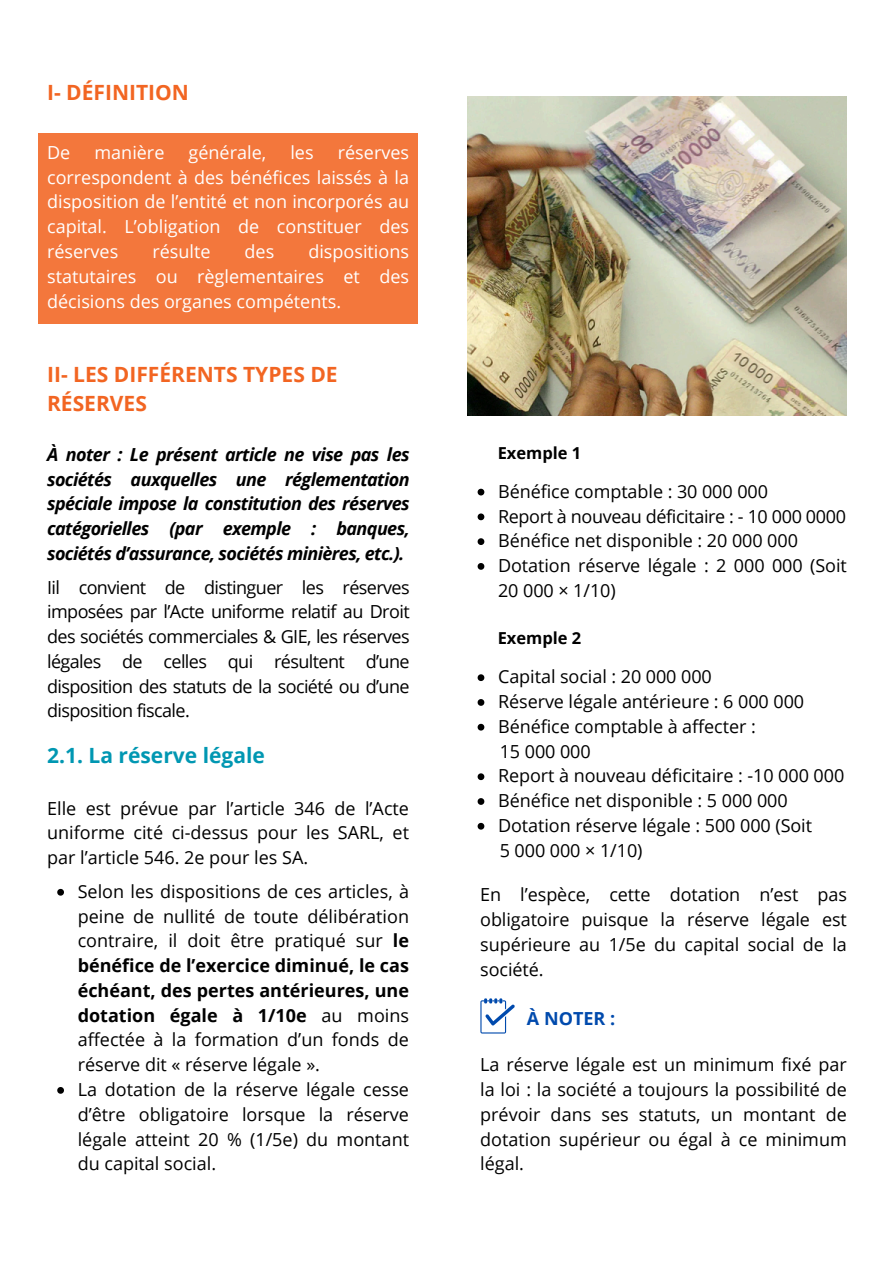
<style>
.page{position:relative;width:894px;height:1264px;background:#fff}
.page>*{position:absolute;margin:0;border:0;box-sizing:border-box;transform-origin:0 0}
.t1{font:700 21px/28.2px "Open Sans";color:#f26522}
.t2{font:700 21px "Open Sans";color:#0097b2}
.t3{font:18px/24.8px "Open Sans";letter-spacing:-.005em;color:#000;text-align:justify}
.t4{font:18px/24.8px "Open Sans";color:#fff;text-align:justify}
.t5{font:italic 700 18px/24.8px "Open Sans";letter-spacing:-.035em;color:#000;text-align:justify}
.t6{font:700 18px "Open Sans";color:#004aad}
.t7{font:700 16.5px "Open Sans";color:#000}
.s1{font-weight:700}
</style>
<div class="page">
<div style="left:38px;top:133px;width:379px;height:190px;background:#f3773c"></div>
<img style="left:467px;top:97px;width:379px;height:318px">
<svg style="left:477px;top:488px;width:7px;height:7px"></svg>
<svg style="left:477px;top:513px;width:7px;height:7px"></svg>
<svg style="left:477px;top:538px;width:7px;height:7px"></svg>
<svg style="left:477px;top:563px;width:7px;height:6px"></svg>
<svg style="left:57px;top:888px;width:7px;height:7px"></svg>
<svg style="left:57px;top:1087px;width:7px;height:6px"></svg>
<svg style="left:477px;top:674px;width:7px;height:7px"></svg>
<svg style="left:477px;top:699px;width:7px;height:6px"></svg>
<svg style="left:477px;top:723px;width:7px;height:7px"></svg>
<svg style="left:477px;top:773px;width:7px;height:7px"></svg>
<svg style="left:477px;top:798px;width:7px;height:6px"></svg>
<svg style="left:477px;top:822px;width:7px;height:7px"></svg>
<svg style="left:480px;top:998px;width:34px;height:35px"></svg>
<h4 class="t1" style="left:47px;top:78px;width:143px">I- DÉFINITION</h4>
<h1 class="t4" style="left:47px;top:140px;width:363px;text-indent:290px">réserves correspondent à des bénéfices laissés à la disposition de l’entité et non incorporés au capital. L’obligation de constituer des réserves</h1>
<h1 class="t4" style="left:47px;top:140px;width:25px">De</h1>
<h1 class="t4" style="left:94px;top:140px;width:71px">manière</h1>
<h1 class="t4" style="left:188px;top:140px;width:79px">générale,</h1>
<h1 class="t4" style="left:290px;top:140px;width:25px">les</h1>
<h1 class="t4" style="left:152px;top:239px;width:60px">résulte</h1>
<h1 class="t4" style="left:244px;top:239px;width:31px">des</h1>
<h1 class="t4" style="left:47px;top:239px;width:363px;text-indent:261px">dispositions statutaires ou règlementaires et des décisions des organes compétents.</h1>
<h1 class="t1" style="left:47px;top:360px;width:292px">II- LES DIFFÉRENTS TYPES DE<br>RÉSERVES</h1>
<p class="t5" style="left:47px;top:441px;width:364px">À noter : Le présent article ne vise pas les sociétés auxquelles une réglementation spéciale impose la constitution des réserves catégorielles (par exemple : banques, sociétés d’assurance, sociétés minières, etc.).</p>
<p class="t3" style="left:47px;top:574px;width:364px">Iil convient de distinguer les réserves imposées par l’Acte uniforme relatif au Droit des sociétés commerciales &amp; GIE, les réserves légales de celles qui résultent d’une disposition des statuts de la société ou d’une disposition fiscale.</p>
<p class="t2" style="left:47px;top:740px;width:219px">2.1. La réserve légale</p>
<p class="t3" style="left:47px;top:795px;width:363px">Elle est prévue par l’article 346 de l’Acte uniforme cité ci-dessus pour les SARL, et par l’article 546. 2e pour les SA.</p>
<p class="t3" style="left:78px;top:878px;width:333px">Selon les dispositions de ces articles, à peine de nullité de toute délibération contraire, il doit être pratiqué sur <span class="s1">le bénéfice de l’exercice diminué, le cas échéant, des pertes antérieures, une dotation égale à 1/10e</span> au moins affectée à la formation d’un fonds de réserve dit « réserve légale ».</p>
<p class="t3" style="left:78px;top:1076px;width:333px">La dotation de la réserve légale cesse d’être obligatoire lorsque la réserve légale atteint 20 % (1/5e) du montant du capital social.</p>
<h4 class="t7" style="left:497px;top:441px;width:85px">Exemple 1</h4>
<p class="t3" style="left:498px;top:478px;width:271px">Bénéfice comptable : 30 000 000</p>
<h2 class="t3" style="left:498px;top:503px;width:349px">Report à nouveau déficitaire : - 10 000 0000</h2>
<p class="t3" style="left:498px;top:528px;width:301px">Bénéfice net disponible : 20 000 000</p>
<p class="t3" style="left:498px;top:552px;width:350px">Dotation réserve légale : 2 000 000 (Soit<br>20 000 × 1/10)</p>
<p class="t7" style="left:497px;top:626px;width:85px">Exemple 2</p>
<h4 class="t3" style="left:498px;top:664px;width:215px">Capital social : 20 000 000</h4>
<p class="t3" style="left:498px;top:688px;width:307px">Réserve légale antérieure : 6 000 000</p>
<p class="t3" style="left:498px;top:713px;width:259px">Bénéfice comptable à affecter :</p>
<p class="t3" style="left:499px;top:738px;width:93px">15 000 000</p>
<p class="t3" style="left:498px;top:763px;width:347px">Report à nouveau déficitaire : -10 000 000</p>
<p class="t3" style="left:498px;top:787px;width:291px">Bénéfice net disponible : 5 000 000</p>
<p class="t3" style="left:498px;top:812px;width:315px">Dotation réserve légale : 500 000 (Soit</p>
<p class="t3" style="left:499px;top:837px;width:144px">5 000 000 × 1/10)</p>
<p class="t3" style="left:480px;top:881px;width:368px">En l’espèce, cette dotation n’est pas obligatoire puisque la réserve légale est supérieure au 1/5e du capital social de la société.</p>
<p class="t6" style="left:527px;top:1005px;width:90px">À NOTER :</p>
<h3 class="t3" style="left:480px;top:1051px;width:368px">La réserve légale est un minimum fixé par la loi : la société a toujours la possibilité de prévoir dans ses statuts, un montant de dotation supérieur ou égal à ce minimum légal.</h3>
</div>
